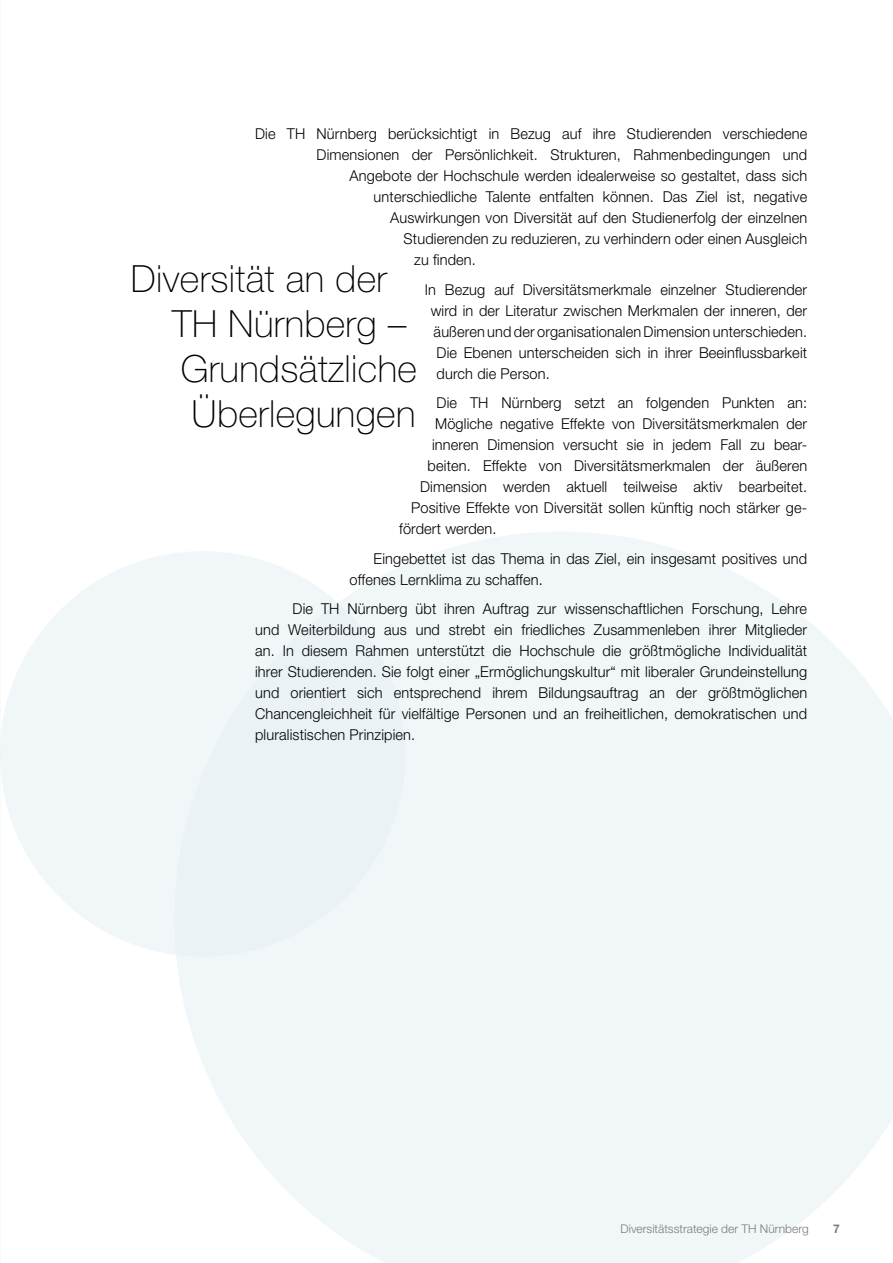
<style>
.page{position:relative;width:893px;height:1263px;background:#fff}
.page>*{position:absolute;margin:0;border:0;box-sizing:border-box;transform-origin:0 0}
.t1{font:100 37.5px "Helvetica Neue LT";letter-spacing:.01em;color:#000}
.t2{font:300 15px/21px "Helvetica Neue LT";letter-spacing:.01em;color:#000}
.t3{font:300 12px "Helvetica Neue LT";color:#7c7b7b}
.t4{font:700 12px "Helvetica Neue LT";color:#7c7b7b}
</style>
<div class="page">
<div style="left:0;top:551px;width:406px;height:406px;background:#f1f6f9;border-radius:50%"></div>
<svg style="left:176px;top:532px;width:717px;height:731px;fill:#f1f6f9"></svg>
<p class="t2" style="left:255px;top:123px;width:554px">Die TH Nürnberg berücksichtigt in Bezug auf ihre Studierenden verschiedene</p>
<p class="t2" style="left:317px;top:144px;width:492px">Dimensionen der Persönlichkeit. Strukturen, Rahmenbedingungen und</p>
<p class="t2" style="left:350px;top:165px;width:459px">Angebote der Hochschule werden idealerweise so gestaltet, dass sich</p>
<p class="t2" style="left:374px;top:186px;width:435px">unterschiedliche Talente entfalten können. Das Ziel ist, negative</p>
<p class="t2" style="left:390px;top:207px;width:419px">Auswirkungen von Diversität auf den Studienerfolg der einzelnen</p>
<p class="t2" style="left:404px;top:228px;width:405px">Studierenden zu reduzieren, zu verhindern oder einen Ausgleich</p>
<p class="t2" style="left:414px;top:249px;width:63px">zu finden.</p>
<p class="t2" style="left:425px;top:279px;width:384px">In Bezug auf Diversitätsmerkmale einzelner Studierender</p>
<p class="t2" style="left:431px;top:300px;width:378px">wird in der Literatur zwischen Merkmalen der inneren, der</p>
<p class="t2" style="left:434px;top:321px;width:375px">äußeren und der organisationalen Dimension unterschieden.</p>
<p class="t2" style="left:437px;top:342px;width:372px">Die Ebenen unterscheiden sich in ihrer Beeinflussbarkeit</p>
<p class="t2" style="left:437px;top:363px;width:115px">durch die Person.</p>
<p class="t2" style="left:437px;top:392px;width:372px">Die TH Nürnberg setzt an folgenden Punkten an:</p>
<p class="t2" style="left:435px;top:413px;width:374px">Mögliche negative Effekte von Diversitätsmerkmalen der</p>
<p class="t2" style="left:432px;top:434px;width:377px">inneren Dimension versucht sie in jedem Fall zu bear-</p>
<p class="t2" style="left:428px;top:455px;width:381px">beiten. Effekte von Diversitätsmerkmalen der äußeren</p>
<p class="t2" style="left:420px;top:476px;width:389px">Dimension werden aktuell teilweise aktiv bearbeitet.</p>
<p class="t2" style="left:411px;top:497px;width:398px">Positive Effekte von Diversität sollen künftig noch stärker ge-</p>
<p class="t2" style="left:399px;top:518px;width:99px">fördert werden.</p>
<p class="t2" style="left:350px;top:548px;width:459px;text-indent:24px">Eingebettet ist das Thema in das Ziel, ein insgesamt positives und offenes Lernklima zu schaffen.</p>
<p class="t2" style="left:255px;top:598px;width:554px;text-align:justify;text-indent:37px">Die TH Nürnberg übt ihren Auftrag zur wissenschaftlichen Forschung, Lehre und Weiterbildung aus und strebt ein friedliches Zusammenleben ihrer Mitglieder an. In diesem Rahmen unterstützt die Hochschule die größtmögliche Individualität ihrer Studierenden. Sie folgt einer „Ermöglichungskultur“ mit liberaler Grundeinstellung und orientiert sich entsprechend ihrem Bildungsauftrag an der größtmöglichen Chancengleichheit für vielfältige Personen und an freiheitlichen, demokratischen und pluralistischen Prinzipien.</p>
<h1 class="t1" style="left:131px;top:258px;width:258px">Diversität an der</h1>
<h1 class="t1" style="left:172px;top:303px;width:236px">TH Nürnberg –</h1>
<h1 class="t1" style="left:181px;top:348px;width:238px">Grundsätzliche</h1>
<h1 class="t1" style="left:192px;top:393px;width:225px">Überlegungen</h1>
<p class="t3" style="left:621px;top:1221px;width:190px">Diversitätsstrategie der TH Nürnberg</p>
<p class="t4" style="left:833px;top:1221px;width:8px">7</p>
</div>
